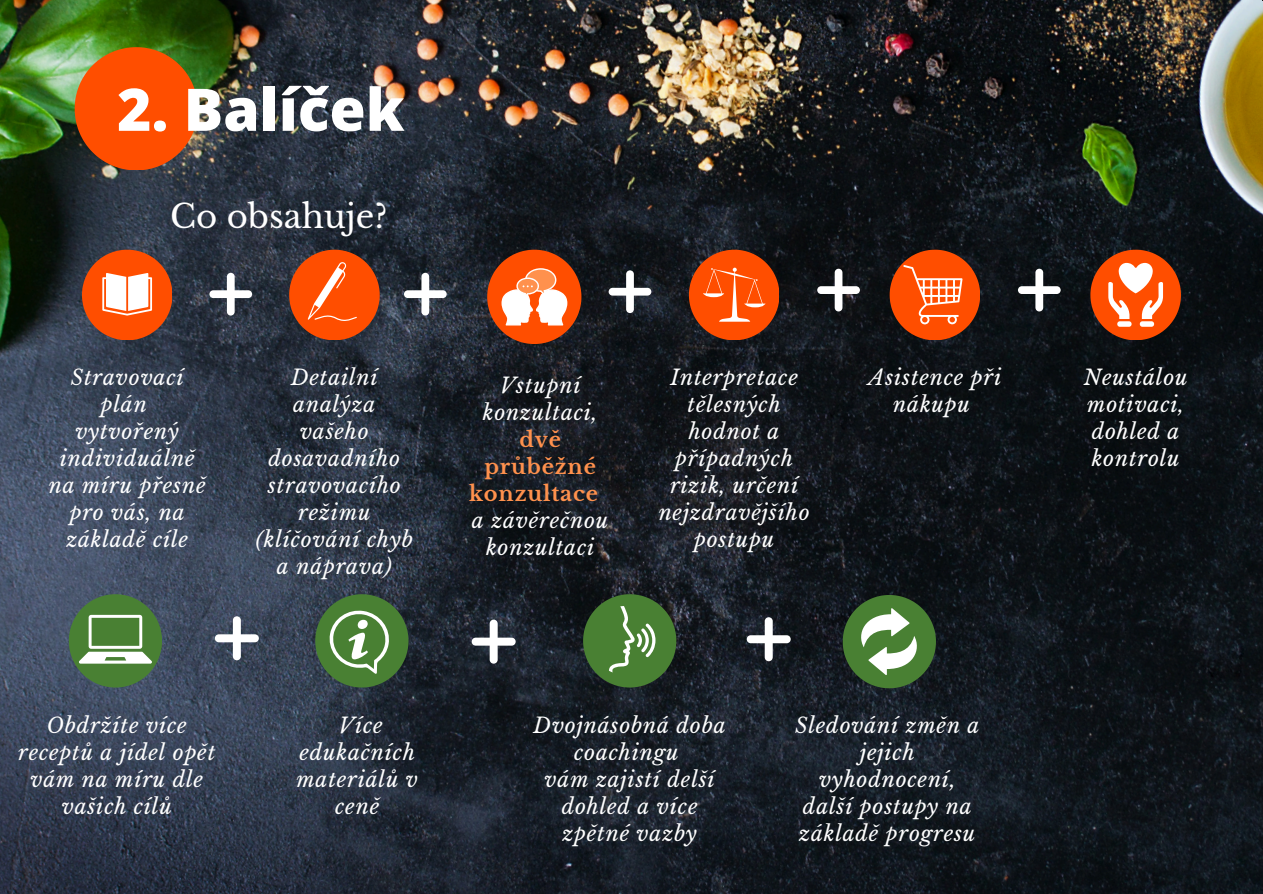
<style>
.page{position:relative;width:1263px;height:894px;background:#fff}
.page>*{position:absolute;margin:0;border:0;box-sizing:border-box;transform-origin:0 0}
.t1{font:800 58.65px "Open Sans";color:#fff}
.t2{font:32.4px "Libre Baskerville";color:#fff}
.t3{font:italic 21px/27px "Libre Baskerville";letter-spacing:.04em;color:#fff;text-align:center}
.t4{font:700 21px "Libre Baskerville";letter-spacing:.04em;color:#ff914d}
</style>
<div class="page">
<img style="left:0;top:0;width:1263px;height:893px">
<svg style="left:75px;top:47px;width:122px;height:123px;background:#da550f"></svg>
<svg style="left:215px;top:616px;width:44px;height:44px"></svg>
<svg style="left:472px;top:619px;width:43px;height:44px"></svg>
<svg style="left:583px;top:594px;width:93px;height:93px;background:#49723c"></svg>
<svg style="left:315px;top:594px;width:93px;height:93px;background:#577e4d"></svg>
<svg style="left:69px;top:594px;width:93px;height:93px;background:#61875a"></svg>
<svg style="left:747px;top:617px;width:44px;height:44px"></svg>
<svg style="left:843px;top:594px;width:93px;height:93px"></svg>
<svg style="left:82px;top:249px;width:90px;height:90px"></svg>
<svg style="left:209px;top:273px;width:43px;height:42px"></svg>
<svg style="left:1018px;top:269px;width:43px;height:42px"></svg>
<svg style="left:1090px;top:249px;width:90px;height:90px"></svg>
<svg style="left:404px;top:273px;width:43px;height:42px"></svg>
<svg style="left:289px;top:249px;width:90px;height:90px;background:#d2511a"></svg>
<svg style="left:609px;top:270px;width:42px;height:43px"></svg>
<svg style="left:689px;top:249px;width:90px;height:90px;background:#ce4d16"></svg>
<svg style="left:817px;top:269px;width:43px;height:42px"></svg>
<svg style="left:890px;top:249px;width:90px;height:90px;background:#cd521c"></svg>
<svg style="left:487px;top:249px;width:94px;height:95px"></svg>
<p class="t1" style="left:117px;top:68px;width:289px">2. Balíček</p>
<h1 class="t2" style="left:170px;top:196px;width:219px">Co obsahuje?</h1>
<p class="t3" style="left:71px;top:363px;width:114px">Stravovací plán</p>
<p class="t3" style="left:49px;top:417px;width:158px">vytvořený individuálně na míru přesně pro vás, na základě cíle</p>
<p class="t3" style="left:256px;top:363px;width:158px">Detailní analýza<br>vašeho dosavadního stravovacího režimu (klíčování chyb a náprava)</p>
<p class="t3" style="left:659px;top:363px;width:152px">Interpretace tělesných hodnot a případných rizik, určení nejzdravějšího postupu</p>
<p class="t3" style="left:500px;top:372px;width:82px">Vstupní</p>
<p class="t3" style="left:483px;top:399px;width:116px">konzultaci,</p>
<p class="t4" style="left:519px;top:426px;width:43px">dvě</p>
<p class="t4" style="left:484px;top:453px;width:113px">průběžné</p>
<p class="t4" style="left:469px;top:480px;width:130px">konzultace</p>
<p class="t3" style="left:472px;top:507px;width:138px">a závěrečnou konzultaci</p>
<p class="t3" style="left:868px;top:363px;width:134px">Asistence při nákupu</p>
<h2 class="t3" style="left:18px;top:711px;width:199px">Obdržíte více receptů a jídel opět vám na míru dle vašich cílů</h2>
<p class="t3" style="left:296px;top:711px;width:123px">Více edukačních materiálů v ceně</p>
<p class="t3" style="left:534px;top:711px;width:194px">Dvojnásobná doba coachingu</p>
<p class="t3" style="left:545px;top:765px;width:172px">vám zajistí delší dohled a více zpětné vazby</p>
<p class="t3" style="left:795px;top:711px;width:186px">Sledování změn a jejich vyhodnocení, další postupy na základě progresu</p>
<p class="t3" style="left:1084px;top:363px;width:105px;text-align:left">Neustálou motivaci, dohled a kontrolu</p>
</div>
